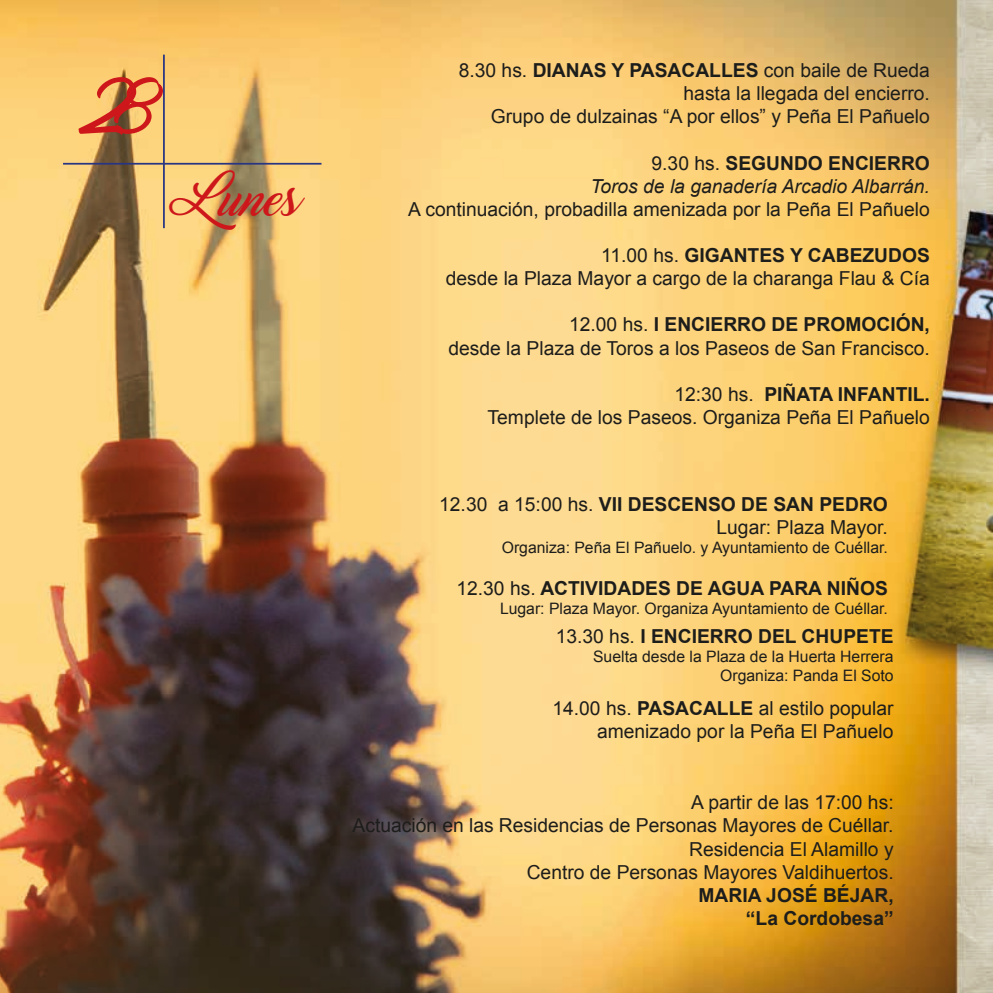
<style>
.page{position:relative;width:993px;height:993px;background:#fff}
.page>*{position:absolute;margin:0;border:0;box-sizing:border-box;transform-origin:0 0}
.t1{font:63px "Marguerite";color:#cd171a}
.t2{font:38.5px "Marguerite";color:#cd171a}
.t3{font:19.25px/23.1px "Arial";color:#1d1d1b;text-align:right}
.t4{font:700 19.25px/23.1px "Arial";color:#1d1d1b;text-align:right}
.t5{font:italic 19.25px/23.1px "Arial";color:#1d1d1b;text-align:right}
.t6{font:15.75px/18.9px "Arial";color:#1d1d1b;text-align:right}
.s1{font-weight:700}
.s2{font-style:normal}
.s3{font-weight:700;font-style:normal}
.s4{font-weight:400}
</style>
<div class="page">
<img style="left:0;top:0;width:992px;height:992px">
<hr style="left:163px;top:55px;width:2px;height:173px;background:#283583">
<hr style="left:63px;top:163px;width:258px;height:1px;background:#283583">
<h1 class="t1" style="left:79px;top:75px;width:86px">28</h1>
<h2 class="t2" style="left:197px;top:180px;width:102px">Lunes</h2>
<p class="t3" style="left:458px;top:59px;width:472px">8.30 hs. <span class="s1">DIANAS Y PASACALLES</span> con baile de Rueda hasta la llegada del encierro.<br>Grupo de dulzainas “A por ellos” y Peña El Pañuelo</p>
<p class="t5" style="left:590px;top:151px;width:341px"><span class="s2">9.30 hs.</span> <span class="s3">SEGUNDO ENCIERRO<br></span>Toros de la ganadería Arcadio Albarrán.</p>
<p class="t3" style="left:408px;top:198px;width:523px">A continuación, probadilla amenizada por la Peña El Pañuelo</p>
<p class="t3" style="left:445px;top:244px;width:485px">11.00 hs. <span class="s1">GIGANTES Y CABEZUDOS<br></span>desde la Plaza Mayor a cargo de la charanga Flau &amp; Cía</p>
<p class="t3" style="left:448px;top:313px;width:483px">12.00 hs. <span class="s1">I ENCIERRO DE PROMOCIÓN,<br></span>desde la Plaza de Toros a los Paseos de San Francisco.</p>
<p class="t3" style="left:487px;top:382px;width:443px">12:30 hs. <span class="s1">PIÑATA INFANTIL.<br></span>Templete de los Paseos. Organiza Peña El Pañuelo</p>
<p class="t3" style="left:439px;top:492px;width:450px">12.30 a 15:00 hs. <span class="s1">VII DESCENSO DE SAN PEDRO<br></span>Lugar: Plaza Mayor.</p>
<p class="t6" style="left:501px;top:537px;width:387px">Organiza: Peña El Pañuelo. y Ayuntamiento de Cuéllar.</p>
<p class="t4" style="left:456px;top:576px;width:433px"><span class="s4">12.30 hs.</span> ACTIVIDADES DE AGUA PARA NIÑOS</p>
<p class="t6" style="left:500px;top:598px;width:389px">Lugar: Plaza Mayor. Organiza Ayuntamiento de Cuéllar.</p>
<p class="t4" style="left:555px;top:625px;width:339px"><span class="s4">13.30 hs.</span> I ENCIERRO DEL CHUPETE</p>
<p class="t6" style="left:593px;top:647px;width:302px">Suelta desde la Plaza de la Huerta Herrera<br>Organiza: Panda El Soto</p>
<p class="t3" style="left:552px;top:696px;width:342px">14.00 hs. <span class="s1">PASACALLE</span> al estilo popular amenizado por la Peña El Pañuelo</p>
<p class="t3" style="left:352px;top:790px;width:542px">A partir de las 17:00 hs:<br>Actuación en las Residencias de Personas Mayores de Cuéllar.<br>Residencia El Alamillo y<br>Centro de Personas Mayores Valdihuertos.</p>
<p class="t4" style="left:698px;top:883px;width:197px">MARIA JOSÉ BÉJAR, “La Cordobesa”</p>
</div>
